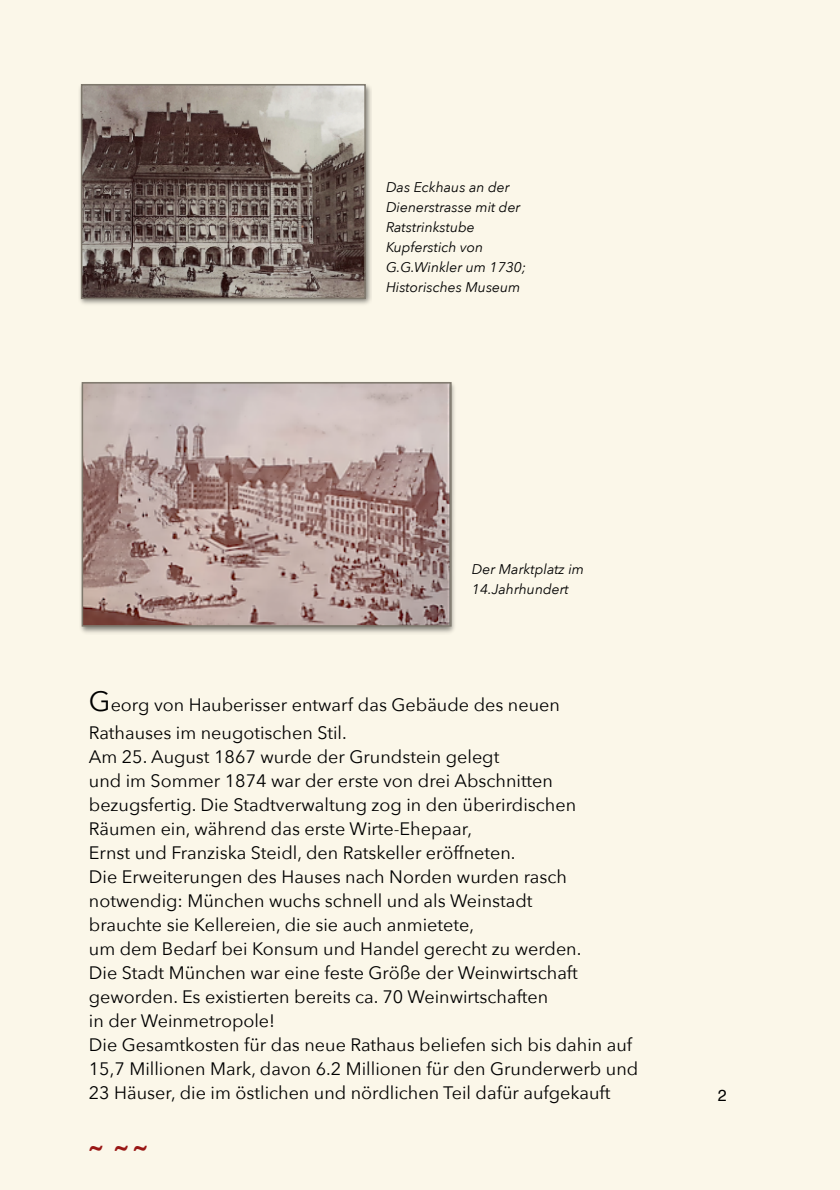
<style>
.page{position:relative;width:840px;height:1190px;background:#fbf7e9}
.page>*{position:absolute;margin:0;border:0;box-sizing:border-box;transform-origin:0 0}
.t1{font:700 22px "Helvetica";color:#991715}
.t2{font:18px/24px "Avenir Next";color:#000}
.t3{font:16px "Helvetica";color:#000}
.t4{font:italic 14px/20px "Avenir Next";color:#000}
.s1{font-size:28px}
</style>
<div class="page">
<img style="left:79px;top:84px;width:292px;height:220px">
<img style="left:84px;top:87px;width:279px;height:209px">
<div style="left:81px;top:84px;width:285px;height:215px;border:2px solid #7e786c"></div>
<img style="left:80px;top:382px;width:375px;height:251px">
<img style="left:85px;top:385px;width:364px;height:239px">
<div style="left:82px;top:382px;width:370px;height:245px;border:2px solid #7e786c"></div>
<p class="t4" style="left:386px;top:177px;width:142px">Das Eckhaus an der<br>Dienerstrasse mit der<br>Ratstrinkstube<br>Kupferstich von<br>G.G.Winkler um 1730;<br>Historisches Museum</p>
<p class="t4" style="left:472px;top:560px;width:114px">Der Marktplatz im<br>14.Jahrhundert</p>
<p class="t2" style="left:89px;top:691px;width:473px;line-height:27.6px"><span class="s1">G</span>eorg von Hauberisser entwarf das Gebäude des neuen<br>Rathauses im neugotischen Stil.</p>
<p class="t2" style="left:89px;top:745px;width:551px">Am 25. August 1867 wurde der Grundstein gelegt<br>und im Sommer 1874 war der erste von drei Abschnitten bezugsfertig. Die Stadtverwaltung zog in den überirdischen Räumen ein, während das erste Wirte-Ehepaar,<br>Ernst und Franziska Steidl, den Ratskeller eröffneten.<br>Die Erweiterungen des Hauses nach Norden wurden rasch notwendig: München wuchs schnell und als Weinstadt<br>brauchte sie Kellereien, die sie auch anmietete,<br>um dem Bedarf bei Konsum und Handel gerecht zu werden.<br>Die Stadt München war eine feste Größe der Weinwirtschaft geworden. Es existierten bereits ca. 70 Weinwirtschaften<br>in der Weinmetropole!<br>Die Gesamtkosten für das neue Rathaus beliefen sich bis dahin auf 15,7 Millionen Mark, davon 6.2 Millionen für den Grunderwerb und 23 Häuser, die im östlichen und nördlichen Teil dafür aufgekauft</p>
<p class="t1" style="left:90px;top:1137px;width:58px">~ ~ ~</p>
<p class="t3" style="left:718px;top:1089px;width:10px">2</p>
</div>
